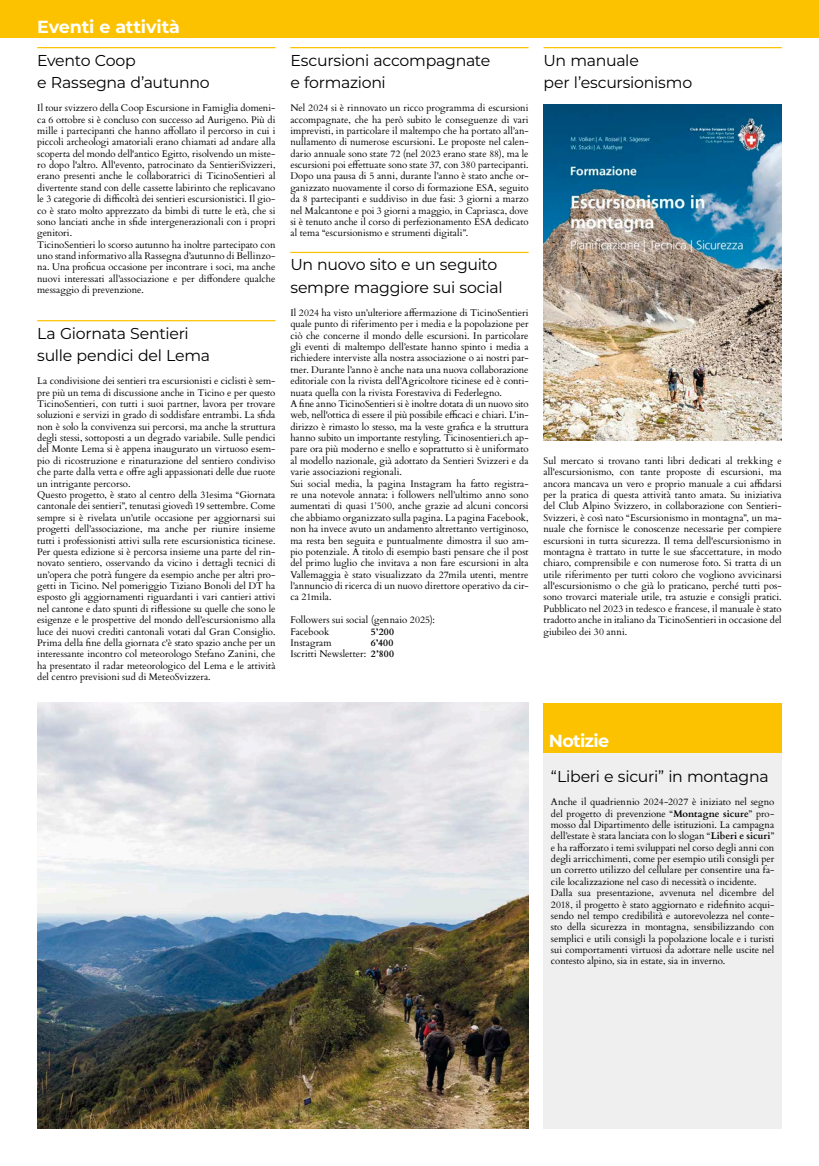
<style>
.page{position:relative;width:819px;height:1166px;background:#fff}
.page>*{position:absolute;margin:0;border:0;box-sizing:border-box;transform-origin:0 0}
.t1{font:700 17.5px "Montserrat";letter-spacing:-.015em;color:#fff}
.t2{font:700 17.5px "Montserrat";letter-spacing:-.04em;color:#fff}
.Titoli_con_filetto{font:15.75px/22.8px "Montserrat";letter-spacing:-.015em;color:#000}
.testo_normale{font:9.62px/11.4px "Cardo";color:#000;text-align:justify}
.testo_normale-2{font:700 9.62px "Cardo";letter-spacing:.04em;color:#000}
.s1{font-weight:700}
</style>
<div class="page">
<div style="left:0;top:0;width:819px;height:38px;background:#fcc200"></div>
<hr style="left:37px;top:47px;width:238px;height:1px;background:#fcc200">
<hr style="left:37px;top:320px;width:238px;height:1px;background:#fcc200">
<hr style="left:290px;top:47px;width:238px;height:1px;background:#fcc200">
<hr style="left:290px;top:252px;width:238px;height:1px;background:#fcc200">
<hr style="left:543px;top:47px;width:238px;height:1px;background:#fcc200">
<img style="left:543px;top:105px;width:238px;height:335px">
<div style="left:543px;top:743px;width:238px;height:386px;background:#efefef"></div>
<div style="left:543px;top:703px;width:238px;height:49px;background:#fcc200"></div>
<img style="left:37px;top:703px;width:491px;height:426px">
<p class="t1" style="left:37px;top:14px;width:144px">Eventi e attività</p>
<p class="Titoli_con_filetto" style="left:37px;top:48px;width:100px">Evento Coop</p>
<p class="Titoli_con_filetto" style="left:37px;top:71px;width:174px">e Rassegna d’autunno</p>
<p class="testo_normale" style="left:37px;top:102px;width:240px">Il tour svizzero della Coop Escursione in Famiglia domeni&shy;ca 6 ottobre si è concluso con successo ad Aurigeno. Più di mille i partecipanti che hanno affollato il percorso in cui i piccoli archeologi amatoriali erano chiamati ad andare alla scoperta del mondo dell'antico Egitto, risolvendo un miste&shy;ro dopo l'altro. All'evento, patrocinato da SentieriSvizzeri, erano presenti anche le collaboratrici di TicinoSentieri al divertente stand con delle cassette labirinto che replicavano le 3 categorie di difficoltà dei sentieri escursionistici. Il gio&shy;co è stato molto apprezzato da bimbi di tutte le età, che si sono lanciati anche in sfide intergenerazionali con i propri genitori.</p>
<p class="testo_normale" style="left:37px;top:238px;width:240px">TicinoSentieri lo scorso autunno ha inoltre partecipato con uno stand informativo alla Rassegna d’autunno di Bellinzo&shy;na. Una proficua occasione per incontrare i soci, ma anche nuovi interessati all’associazione e per diffondere qualche messaggio di prevenzione.</p>
<p class="Titoli_con_filetto" style="left:37px;top:321px;width:153px">La Giornata Sentieri</p>
<p class="Titoli_con_filetto" style="left:37px;top:344px;width:174px">sulle pendici del Lema</p>
<p class="testo_normale" style="left:37px;top:375px;width:240px">La condivisione dei sentieri tra escursionisti e ciclisti è sem&shy;pre più un tema di discussione anche in Ticino e per questo TicinoSentieri, con tutti i suoi partner, lavora per trovare soluzioni e servizi in grado di soddisfare entrambi. La sfida non è solo la convivenza sui percorsi, ma anche la struttura degli stessi, sottoposti a un degrado variabile. Sulle pendici del Monte Lema si è appena inaugurato un virtuoso esem&shy;pio di ricostruzione e rinaturazione del sentiero condiviso che parte dalla vetta e offre agli appassionati delle due ruote un intrigante percorso.</p>
<p class="testo_normale" style="left:37px;top:488px;width:240px">Questo progetto, è stato al centro della 31esima “Giornata cantonale dei sentieri”, tenutasi giovedì 19 settembre. Come sempre si è rivelata un’utile occasione per aggiornarsi sui progetti dell’associazione, ma anche per riunire insieme tutti i professionisti attivi sulla rete escursionistica ticinese.<br>Per questa edizione si è percorsa insieme una parte del rin&shy;novato sentiero, osservando da vicino i dettagli tecnici di un’opera che potrà fungere da esempio anche per altri pro&shy;getti in Ticino. Nel pomeriggio Tiziano Bonoli del DT ha esposto gli aggiornamenti riguardanti i vari cantieri attivi nel cantone e dato spunti di riflessione su quelle che sono le esigenze e le prospettive del mondo dell’escursionismo alla luce dei nuovi crediti cantonali votati dal Gran Consiglio.<br>Prima della fine della giornata c'è stato spazio anche per un interessante incontro col meteorologo Stefano Zanini, che ha presentato il radar meteorologico del Lema e le attività del centro previsioni sud di MeteoSvizzera.</p>
<p class="Titoli_con_filetto" style="left:290px;top:48px;width:201px">Escursioni accompagnate</p>
<p class="Titoli_con_filetto" style="left:290px;top:71px;width:97px">e formazioni</p>
<p class="testo_normale" style="left:290px;top:102px;width:240px">Nel 2024 si è rinnovato un ricco programma di escursioni accompagnate, che ha però subito le conseguenze di vari imprevisti, in particolare il maltempo che ha portato all’an&shy;nullamento di numerose escursioni. Le proposte nel calen&shy;dario annuale sono state 72 (nel 2023 erano state 88), ma le escursioni poi effettuate sono state 37, con 380 partecipanti.</p>
<p class="testo_normale" style="left:290px;top:170px;width:240px">Dopo una pausa di 5 anni, durante l’anno è stato anche or&shy;ganizzato nuovamente il corso di formazione ESA, seguito da 8 partecipanti e suddiviso in due fasi: 3 giorni a marzo nel Malcantone e poi 3 giorni a maggio, in Capriasca, dove si è tenuto anche il corso di perfezionamento ESA dedicato al tema “escursionismo e strumenti digitali”.</p>
<p class="Titoli_con_filetto" style="left:290px;top:253px;width:214px">Un nuovo sito e un seguito sempre maggiore sui social</p>
<p class="testo_normale" style="left:290px;top:306px;width:240px">Il 2024 ha visto un’ulteriore affermazione di TicinoSentieri quale punto di riferimento per i media e la popolazione per ciò che concerne il mondo delle escursioni. In particolare gli eventi di maltempo dell’estate hanno spinto i media a richiedere interviste alla nostra associazione o ai nostri par&shy;tner. Durante l’anno è anche nata una nuova collaborazione editoriale con la rivista dell’Agricoltore ticinese ed è conti&shy;nuata quella con la rivista Forestaviva di Federlegno.</p>
<p class="testo_normale" style="left:290px;top:397px;width:240px">A fine anno TicinoSentieri si è inoltre dotata di un nuovo sito web, nell'ottica di essere il più possibile efficaci e chiari. L'in&shy;dirizzo è rimasto lo stesso, ma la veste grafica e la struttura hanno subito un importante restyling. Ticinosentieri.ch ap&shy;pare ora più moderno e snello e soprattutto si è uniformato al modello nazionale, già adottato da Sentieri Svizzeri e da varie associazioni regionali.</p>
<p class="testo_normale" style="left:290px;top:477px;width:240px">Sui social media, la pagina Instagram ha fatto registra&shy;re una notevole annata: i followers nell’ultimo anno sono aumentati di quasi 1’500, anche grazie ad alcuni concorsi che abbiamo organizzato sulla pagina. La pagina Facebook, non ha invece avuto un andamento altrettanto vertiginoso, ma resta ben seguita e puntualmente dimostra il suo am&shy;pio potenziale. A titolo di esempio basti pensare che il post del primo luglio che invitava a non fare escursioni in alta Vallemaggia è stato visualizzato da 27mila utenti, mentre l’annuncio di ricerca di un nuovo direttore operativo da cir&shy;ca 21mila.</p>
<p class="testo_normale" style="left:290px;top:614px;width:146px">Followers sui social (gennaio 2025):</p>
<p class="testo_normale" style="left:290px;top:625px;width:40px">Facebook</p>
<p class="testo_normale-2" style="left:371px;top:623px;width:25px">5’200</p>
<p class="testo_normale" style="left:290px;top:636px;width:43px">Instagram</p>
<p class="testo_normale-2" style="left:371px;top:635px;width:24px">6’400</p>
<p class="testo_normale" style="left:290px;top:648px;width:105px">Iscritti Newsletter: <span class="s1">2’800</span></p>
<p class="Titoli_con_filetto" style="left:543px;top:48px;width:97px">Un manuale</p>
<p class="Titoli_con_filetto" style="left:543px;top:71px;width:150px">per l’escursionismo</p>
<p class="testo_normale" style="left:543px;top:454px;width:240px">Sul mercato si trovano tanti libri dedicati al trekking e all'escursionismo, con tante proposte di escursioni, ma ancora mancava un vero e proprio manuale a cui affidarsi per la pratica di questa attività tanto amata. Su iniziativa del Club Alpino Svizzero, in collaborazione con Sentieri-Svizzeri, è così nato “Escursionismo in montagna”, un ma&shy;nuale che fornisce le conoscenze necessarie per compiere escursioni in tutta sicurezza. Il tema dell'escursionismo in montagna è trattato in tutte le sue sfaccettature, in modo chiaro, comprensibile e con numerose foto. Si tratta di un utile riferimento per tutti coloro che vogliono avvicinarsi all'escursionismo o che già lo praticano, perché tutti pos&shy;sono trovarci materiale utile, tra astuzie e consigli pratici.<br>Pubblicato nel 2023 in tedesco e francese, il manuale è stato tradotto anche in italiano da TicinoSentieri in occasione del giubileo dei 30 anni.</p>
<p class="t2" style="left:548px;top:728px;width:62px">Notizie</p>
<p class="Titoli_con_filetto" style="left:551px;top:765px;width:219px">“Liberi e sicuri” in montagna</p>
<p class="testo_normale" style="left:551px;top:796px;width:225px">Anche il quadriennio 2024-2027 è iniziato nel segno del progetto di prevenzione “<span class="s1">Montagne sicure</span>” pro&shy;mosso dal Dipartimento delle istituzioni. La campagna dell’estate è stata lanciata con lo slogan “<span class="s1">Liberi e sicuri</span>” e ha rafforzato i temi sviluppati nel corso degli anni con degli arricchimenti, come per esempio utili consigli per un corretto utilizzo del cellulare per consentire una fa&shy;cile localizzazione nel caso di necessità o incidente.</p>
<p class="testo_normale" style="left:551px;top:887px;width:225px">Dalla sua presentazione, avvenuta nel dicembre del 2018, il progetto è stato aggiornato e ridefinito acqui&shy;sendo nel tempo credibilità e autorevolezza nel conte&shy;sto della sicurezza in montagna, sensibilizzando con semplici e utili consigli la popolazione locale e i turisti sui comportamenti virtuosi da adottare nelle uscite nel contesto alpino, sia in estate, sia in inverno.</p>
</div>
